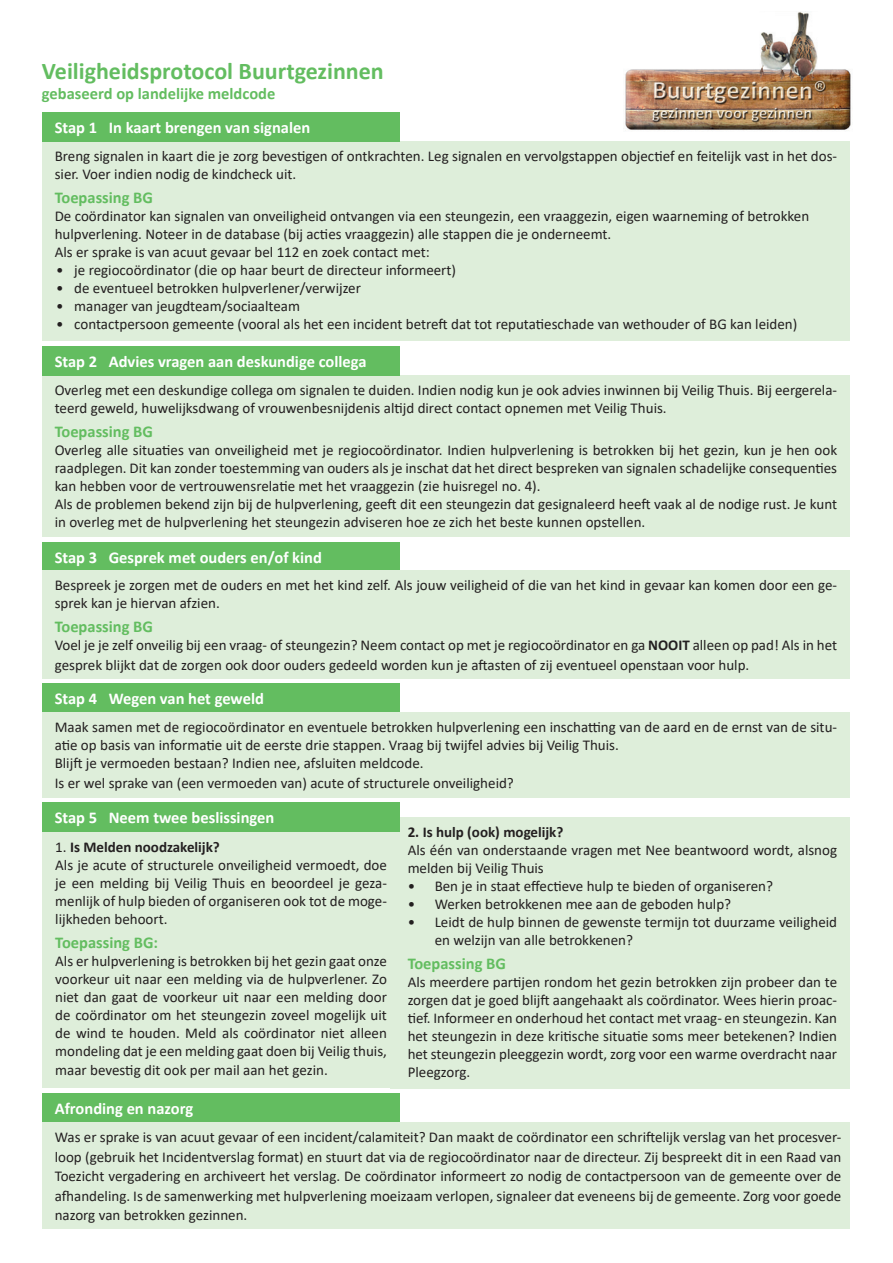
<style>
.page{position:relative;width:893px;height:1263px;background:#fff}
.page>*{position:absolute;margin:0;border:0;box-sizing:border-box;transform-origin:0 0}
.t1{font:700 24px "Calibri";color:#63bd60}
.t2{font:700 16.5px "Calibri";color:#fff}
.t3{font:700 16.5px "Calibri";color:#63bd60}
.t4{font:15px/18px "Calibri";color:#231f20}
.t5{font:700 15px "Calibri";color:#231f20}
.s1{font-weight:700}
.s2{font-weight:400}
</style>
<div class="page">
<img style="left:625px;top:11px;width:226px;height:119px">
<div style="left:42px;top:141px;width:808px;height:200px;background:#deeeda"></div>
<div style="left:42px;top:113px;width:357px;height:29px;background:#63bd60"></div>
<div style="left:42px;top:375px;width:808px;height:162px;background:#deeeda"></div>
<div style="left:42px;top:346px;width:357px;height:29px;background:#63bd60"></div>
<div style="left:42px;top:542px;width:357px;height:29px;background:#63bd60"></div>
<div style="left:42px;top:570px;width:808px;height:108px;background:#deeeda"></div>
<div style="left:42px;top:683px;width:357px;height:30px;background:#63bd60"></div>
<div style="left:42px;top:713px;width:808px;height:85px;background:#deeeda"></div>
<div style="left:42px;top:1093px;width:357px;height:30px;background:#63bd60"></div>
<div style="left:42px;top:1123px;width:808px;height:106px;background:#deeeda"></div>
<div style="left:43px;top:832px;width:357px;height:255px;background:#deeeda"></div>
<div style="left:391px;top:817px;width:459px;height:271px;background:#deeeda"></div>
<div style="left:42px;top:802px;width:357px;height:30px;background:#63bd60"></div>
<p class="t1" style="left:42px;top:54px;width:343px">Veiligheidsprotocol Buurtgezinnen</p>
<p class="t3" style="left:42px;top:82px;width:235px">gebaseerd op landelijke meldcode</p>
<p class="t2" style="left:55px;top:116px;width:257px">Stap 1 In kaart brengen van signalen</p>
<p class="t4" style="left:55px;top:147px;width:784px">Breng signalen in kaart die je zorg bevestigen of ontkrachten. Leg signalen en vervolgstappen objectief en feitelijk vast in het dos&shy;sier. Voer indien nodig de kindcheck uit.</p>
<p class="t3" style="left:55px;top:186px;width:100px">Toepassing BG</p>
<p class="t4" style="left:55px;top:207px;width:756px">De coördinator kan signalen van onveiligheid ontvangen via een steungezin, een vraaggezin, eigen waarneming of betrokken hulpverlening. Noteer in de database (bij acties vraaggezin) alle stappen die je onderneemt.</p>
<p class="t4" style="left:55px;top:243px;width:377px">Als er sprake is van acuut gevaar bel 112 en zoek contact met:</p>
<p class="t4" style="left:56px;top:261px;width:401px">• je regiocoördinator (die op haar beurt de directeur informeert)</p>
<p class="t4" style="left:56px;top:279px;width:306px">• de eventueel betrokken hulpverlener/verwijzer</p>
<p class="t4" style="left:56px;top:297px;width:245px">• manager van jeugdteam/sociaalteam</p>
<p class="t4" style="left:56px;top:315px;width:743px">• contactpersoon gemeente (vooral als het een incident betreft dat tot reputatieschade van wethouder of BG kan leiden)</p>
<p class="t2" style="left:55px;top:349px;width:313px">Stap 2 Advies vragen aan deskundige collega</p>
<p class="t4" style="left:55px;top:381px;width:784px">Overleg met een deskundige collega om signalen te duiden. Indien nodig kun je ook advies inwinnen bij Veilig Thuis. Bij eergerela&shy;teerd geweld, huwelijksdwang of vrouwenbesnijdenis altijd direct contact opnemen met Veilig Thuis.</p>
<p class="t3" style="left:55px;top:420px;width:100px">Toepassing BG</p>
<p class="t4" style="left:55px;top:441px;width:784px;text-align:justify">Overleg alle situaties van onveiligheid met je regiocoördinator. Indien hulpverlening is betrokken bij het gezin, kun je hen ook raadplegen. Dit kan zonder toestemming van ouders als je inschat dat het direct bespreken van signalen schadelijke consequenties kan hebben voor de vertrouwensrelatie met het vraaggezin (zie huisregel no. 4).</p>
<p class="t4" style="left:55px;top:495px;width:784px">Als de problemen bekend zijn bij de hulpverlening, geeft dit een steungezin dat gesignaleerd heeft vaak al de nodige rust. Je kunt in overleg met de hulpverlening het steungezin adviseren hoe ze zich het beste kunnen opstellen.</p>
<p class="t2" style="left:55px;top:545px;width:269px">Stap 3 Gesprek met ouders en/of kind</p>
<p class="t4" style="left:55px;top:576px;width:784px">Bespreek je zorgen met de ouders en met het kind zelf. Als jouw veiligheid of die van het kind in gevaar kan komen door een ge&shy;sprek kan je hiervan afzien.</p>
<p class="t3" style="left:55px;top:615px;width:100px">Toepassing BG</p>
<p class="t4" style="left:55px;top:635px;width:784px;line-height:19.5px">Voel je je zelf onveilig bij een vraag- of steungezin? Neem contact op met je regiocoördinator en ga <span class="s1">NOOIT</span> alleen op pad! Als in het gesprek blijkt dat de zorgen ook door ouders gedeeld worden kun je aftasten of zij eventueel openstaan voor hulp.</p>
<p class="t2" style="left:55px;top:687px;width:211px">Stap 4 Wegen van het geweld</p>
<p class="t4" style="left:55px;top:718px;width:784px">Maak samen met de regiocoördinator en eventuele betrokken hulpverlening een inschatting van de aard en de ernst van de situ&shy;atie op basis van informatie uit de eerste drie stappen. Vraag bij twijfel advies bij Veilig Thuis.</p>
<p class="t4" style="left:55px;top:754px;width:370px">Blijft je vermoeden bestaan? Indien nee, afsluiten meldcode.</p>
<p class="t4" style="left:55px;top:773px;width:461px">Is er wel sprake van (een vermoeden van) acute of structurele onveiligheid?</p>
<p class="t2" style="left:55px;top:806px;width:221px">Stap 5 Neem twee beslissingen</p>
<p class="t5" style="left:55px;top:836px;width:166px"><span class="s2">1.</span> Is Melden noodzakelijk?</p>
<p class="t4" style="left:55px;top:855px;width:333px;text-align:justify">Als je acute of structurele onveiligheid vermoedt, doe je een melding bij Veilig Thuis en beoordeel je geza&shy;menlijk of hulp bieden of organiseren ook tot de moge&shy;lijkheden behoort.</p>
<p class="t3" style="left:55px;top:931px;width:104px">Toepassing BG:</p>
<p class="t4" style="left:55px;top:951px;width:333px;text-align:justify">Als er hulpverlening is betrokken bij het gezin gaat onze voorkeur uit naar een melding via de hulpverlener. Zo niet dan gaat de voorkeur uit naar een melding door de coördinator om het steungezin zoveel mogelijk uit de wind te houden. Meld als coördinator niet alleen mondeling dat je een melding gaat doen bij Veilig thuis,</p>
<p class="t4" style="left:55px;top:1061px;width:274px">maar bevestig dit ook per mail aan het gezin.</p>
<p class="t5" style="left:408px;top:821px;width:157px">2. Is hulp (ook) mogelijk?</p>
<p class="t4" style="left:408px;top:840px;width:431px">Als één van onderstaande vragen met Nee beantwoord wordt, alsnog melden bij Veilig Thuis</p>
<p class="t4" style="left:408px;top:876px;width:367px">• Ben je in staat effectieve hulp te bieden of organiseren?</p>
<p class="t4" style="left:408px;top:894px;width:325px">• Werken betrokkenen mee aan de geboden hulp?</p>
<p class="t4" style="left:435px;top:912px;width:404px;text-indent:-27px">• Leidt de hulp binnen de gewenste termijn tot duurzame veiligheid en welzijn van alle betrokkenen?</p>
<p class="t3" style="left:408px;top:952px;width:100px">Toepassing BG</p>
<p class="t4" style="left:408px;top:973px;width:431px;text-align:justify">Als meerdere partijen rondom het gezin betrokken zijn probeer dan te zorgen dat je goed blijft aangehaakt als coördinator. Wees hierin proac&shy;tief. Informeer en onderhoud het contact met vraag- en steungezin. Kan het steungezin in deze kritische situatie soms meer betekenen? Indien het steungezin pleeggezin wordt, zorg voor een warme overdracht naar Pleegzorg.</p>
<p class="t2" style="left:55px;top:1096px;width:140px">Afronding en nazorg</p>
<p class="t4" style="left:55px;top:1127px;width:788px;line-height:19.5px;text-align:justify">Was er sprake is van acuut gevaar of een incident/calamiteit? Dan maakt de coördinator een schriftelijk verslag van het procesver&shy;loop (gebruik het Incidentverslag format) en stuurt dat via de regiocoördinator naar de directeur. Zij bespreekt dit in een Raad van Toezicht vergadering en archiveert het verslag. De coördinator informeert zo nodig de contactpersoon van de gemeente over de afhandeling. Is de samenwerking met hulpverlening moeizaam verlopen, signaleer dat eveneens bij de gemeente. Zorg voor goede nazorg van betrokken gezinnen.</p>
</div>
